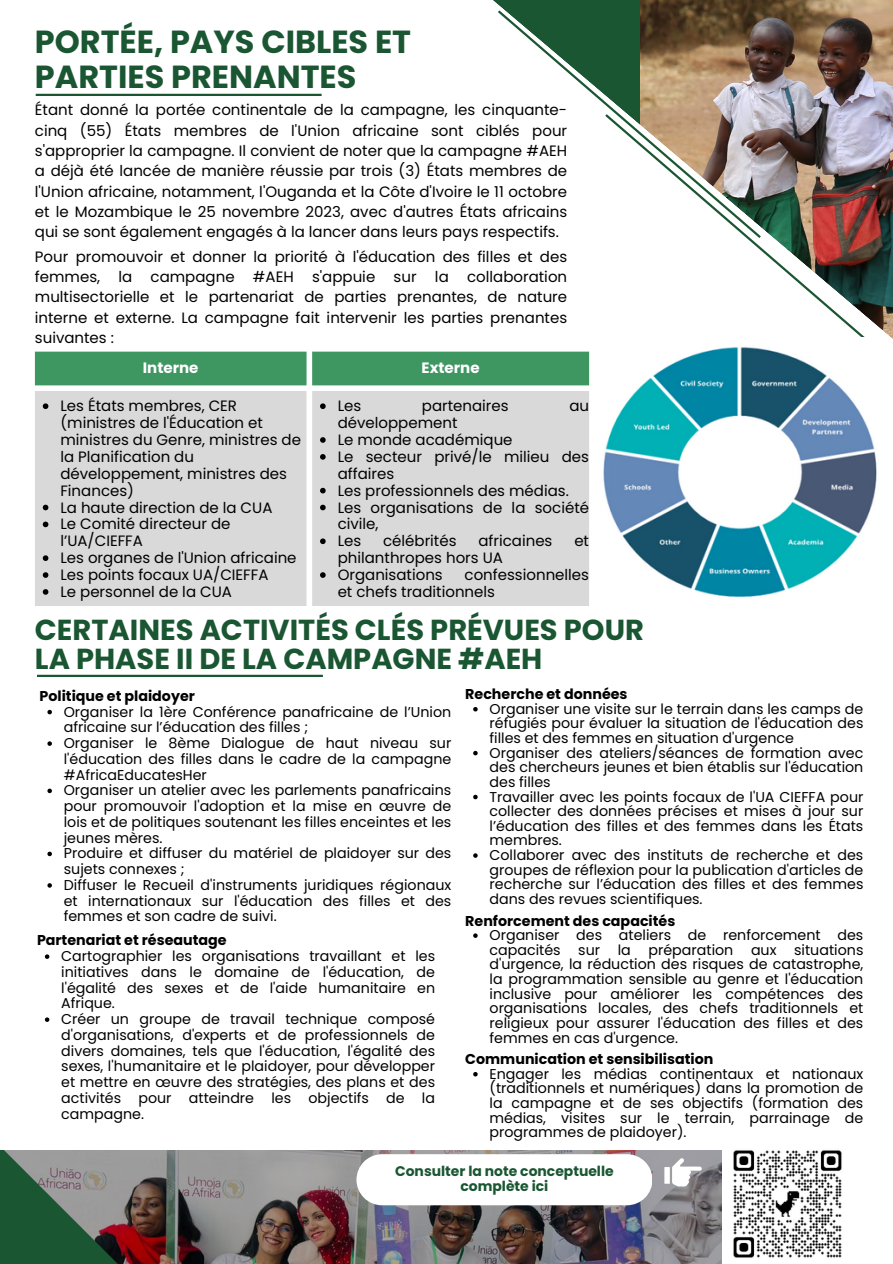
<style>
.page{position:relative;width:893px;height:1264px;background:#fff}
.page>*{position:absolute;margin:0;border:0;box-sizing:border-box;transform-origin:0 0}
.t1{font:700 31.95px/34.8px "Poppins";color:#1a5632}
.t2{font:700 28.95px/28.2px "Poppins";color:#1a5632}
.t3{font:15px/20.2px "Poppins";color:#000}
.t4{font:700 15px "Poppins";color:#fff}
.t5{font:14.25px/14.7px "Poppins";color:#000;text-align:justify}
.t6{font:700 14.25px "Poppins";color:#000}
.t7{font:700 13.95px/15.8px "Poppins";color:#1a5632;text-align:center}
</style>
<div class="page">
<img style="left:182px;top:1150px;width:540px;height:113px">
<svg style="left:0;top:1150px;width:182px;height:113px;background:#5e6659"></svg>
<svg style="left:301px;top:0;width:591px;height:386px"></svg>
<svg style="left:495px;top:8px;width:268px;height:232px"></svg>
<img style="left:602px;top:112px;width:268px;height:226px">
<hr style="left:36px;top:94px;width:285px;height:2px;background:#1a5632">
<div style="left:35px;top:351px;width:554px;height:34px;background:#3e9661"></div>
<div style="left:35px;top:391px;width:554px;height:215px;background:#d9d9d9"></div>
<svg style="left:43px;top:403px;width:5px;height:6px"></svg>
<svg style="left:43px;top:504px;width:5px;height:6px"></svg>
<svg style="left:43px;top:521px;width:5px;height:6px"></svg>
<svg style="left:43px;top:555px;width:5px;height:6px"></svg>
<svg style="left:43px;top:572px;width:5px;height:6px"></svg>
<svg style="left:43px;top:589px;width:5px;height:5px"></svg>
<svg style="left:320px;top:403px;width:5px;height:6px"></svg>
<svg style="left:320px;top:437px;width:5px;height:6px"></svg>
<svg style="left:320px;top:454px;width:5px;height:5px"></svg>
<svg style="left:320px;top:488px;width:5px;height:5px"></svg>
<svg style="left:320px;top:504px;width:5px;height:6px"></svg>
<svg style="left:320px;top:538px;width:5px;height:6px"></svg>
<svg style="left:320px;top:572px;width:5px;height:6px"></svg>
<img style="left:598px;top:338px;width:284px;height:260px">
<hr style="left:37px;top:674px;width:286px;height:3px;background:#1a5632">
<svg style="left:356px;top:1154px;width:296px;height:51px"></svg>
<svg style="left:664px;top:1157px;width:37px;height:29px"></svg>
<img style="left:733px;top:1150px;width:109px;height:108px">
<svg style="left:45px;top:954px;width:4px;height:4px"></svg>
<svg style="left:45px;top:1017px;width:4px;height:4px"></svg>
<svg style="left:47px;top:710px;width:5px;height:4px"></svg>
<svg style="left:47px;top:741px;width:5px;height:5px"></svg>
<svg style="left:47px;top:788px;width:5px;height:5px"></svg>
<svg style="left:47px;top:851px;width:5px;height:5px"></svg>
<svg style="left:47px;top:883px;width:5px;height:4px"></svg>
<svg style="left:473px;top:933px;width:4px;height:4px"></svg>
<svg style="left:473px;top:1072px;width:4px;height:4px"></svg>
<svg style="left:473px;top:707px;width:4px;height:4px"></svg>
<svg style="left:473px;top:751px;width:4px;height:4px"></svg>
<svg style="left:473px;top:794px;width:4px;height:5px"></svg>
<svg style="left:473px;top:853px;width:4px;height:4px"></svg>
<p class="t1" style="left:35px;top:24px;width:378px">PORTÉE, PAYS CIBLES ET<br>PARTIES PRENANTES</p>
<h2 class="t3" style="left:35px;top:100px;width:533px;text-align:justify">Étant donné la portée continentale de la campagne, les cinquante&shy;cinq (55) États membres de l'Union africaine sont ciblés pour s'approprier la campagne. Il convient de noter que la campagne #AEH a déjà été lancée de manière réussie par trois (3) États membres de l'Union africaine, notamment, l'Ouganda et la Côte d'Ivoire le 11 octobre et le Mozambique le 25 novembre 2023, avec d'autres États africains qui se sont également engagés à la lancer dans leurs pays respectifs.</h2>
<p class="t3" style="left:35px;top:246px;width:533px;text-align:justify">Pour promouvoir et donner la priorité à l'éducation des filles et des femmes, la campagne #AEH s'appuie sur la collaboration multisectorielle et le partenariat de parties prenantes, de nature interne et externe. La campagne fait intervenir les parties prenantes suivantes :</p>
<p class="t4" style="left:143px;top:357px;width:57px">Interne</p>
<p class="t4" style="left:421px;top:357px;width:60px">Externe</p>
<h1 class="t3" style="left:60px;top:397px;width:242px;line-height:16.8px">Les États membres, CER (ministres de l'Éducation et ministres du Genre, ministres de la Planification du développement, ministres des<br>Finances)</h1>
<p class="t3" style="left:60px;top:497px;width:213px">La haute direction de la CUA</p>
<p class="t3" style="left:60px;top:516px;width:172px;line-height:16.8px">Le Comité directeur de l’UA/CIEFFA</p>
<p class="t3" style="left:60px;top:548px;width:238px">Les organes de l'Union africaine</p>
<p class="t3" style="left:60px;top:564px;width:209px">Les points focaux UA/CIEFFA</p>
<p class="t3" style="left:60px;top:581px;width:173px">Le personnel de la CUA</p>
<p class="t3" style="left:337px;top:396px;width:25px">Les</p>
<p class="t3" style="left:422px;top:396px;width:88px">partenaires</p>
<p class="t3" style="left:569px;top:396px;width:21px">au</p>
<p class="t3" style="left:337px;top:413px;width:121px">développement</p>
<p class="t3" style="left:337px;top:429px;width:176px">Le monde académique</p>
<p class="t3" style="left:337px;top:448px;width:253px;line-height:16.8px">Le secteur privé/le milieu des affaires</p>
<p class="t3" style="left:337px;top:480px;width:233px">Les professionnels des médias.</p>
<p class="t3" style="left:337px;top:499px;width:253px;line-height:16.8px">Les organisations de la société civile,</p>
<p class="t3" style="left:337px;top:531px;width:25px">Les</p>
<p class="t3" style="left:383px;top:531px;width:75px">célébrités</p>
<p class="t3" style="left:478px;top:531px;width:75px">africaines</p>
<p class="t3" style="left:574px;top:531px;width:16px">et</p>
<p class="t3" style="left:337px;top:548px;width:167px">philanthropes hors UA</p>
<p class="t3" style="left:337px;top:564px;width:107px">Organisations</p>
<p class="t3" style="left:337px;top:566px;width:253px;line-height:16.8px;text-indent:127px">confessionnelles et chefs traditionnels</p>
<p class="t2" style="left:35px;top:616px;width:610px">CERTAINES ACTIVITÉS CLÉS PRÉVUES POUR<br>LA PHASE II DE LA CAMPAGNE #AEH</p>
<p class="t6" style="left:40px;top:686px;width:157px">Politique et plaidoyer</p>
<p class="t5" style="left:64px;top:703px;width:389px;line-height:15.8px">Organiser la 1ère Conférence panafricaine de l’Union africaine sur l’éducation des filles ;</p>
<p class="t5" style="left:64px;top:735px;width:389px;line-height:15.8px">Organiser le 8ème Dialogue de haut niveau sur l'éducation des filles dans le cadre de la campagne #AfricaEducatesHer</p>
<p class="t5" style="left:64px;top:782px;width:389px;line-height:15.8px">Organiser un atelier avec les parlements panafricains pour promouvoir l'adoption et la mise en œuvre de lois et de politiques soutenant les filles enceintes et les jeunes mères.</p>
<h2 class="t5" style="left:64px;top:845px;width:389px;line-height:15.8px">Produire et diffuser du matériel de plaidoyer sur des sujets connexes ;</h2>
<p class="t5" style="left:64px;top:877px;width:389px;line-height:15.8px">Diffuser le Recueil d'instruments juridiques régionaux et internationaux sur l'éducation des filles et des femmes et son cadre de suivi.</p>
<p class="t6" style="left:37px;top:930px;width:191px">Partenariat et réseautage</p>
<h1 class="t5" style="left:61px;top:948px;width:375px;line-height:15.8px">Cartographier les organisations travaillant et les initiatives dans le domaine de l'éducation, de l'égalité des sexes et de l'aide humanitaire en Afrique.</h1>
<h2 class="t5" style="left:61px;top:1011px;width:375px;line-height:15.8px">Créer un groupe de travail technique composé d'organisations, d'experts et de professionnels de divers domaines, tels que l'éducation, l'égalité des sexes, l'humanitaire et le plaidoyer, pour développer et mettre en œuvre des stratégies, des plans et des activités pour atteindre les objectifs de la campagne.</h2>
<h2 class="t6" style="left:465px;top:684px;width:164px">Recherche et données</h2>
<p class="t5" style="left:489px;top:701px;width:375px">Organiser une visite sur le terrain dans les camps de réfugiés pour évaluer la situation de l'éducation des filles et des femmes en situation d'urgence</p>
<p class="t5" style="left:489px;top:745px;width:375px">Organiser des ateliers/séances de formation avec des chercheurs jeunes et bien établis sur l'éducation des filles</p>
<h2 class="t5" style="left:489px;top:789px;width:375px">Travailler avec les points focaux de l'UA CIEFFA pour collecter des données précises et mises à jour sur l’éducation des filles et des femmes dans les États membres.</h2>
<p class="t5" style="left:489px;top:847px;width:375px">Collaborer avec des instituts de recherche et des groupes de réflexion pour la publication d'articles de recherche sur l’éducation des filles et des femmes dans des revues scientifiques.</p>
<p class="t6" style="left:465px;top:910px;width:211px">Renforcement des capacités</p>
<p class="t5" style="left:489px;top:927px;width:375px">Organiser des ateliers de renforcement des capacités sur la préparation aux situations d'urgence, la réduction des risques de catastrophe, la programmation sensible au genre et l'éducation inclusive pour améliorer les compétences des organisations locales, des chefs traditionnels et religieux pour assurer l'éducation des filles et des femmes en cas d'urgence.</p>
<p class="t6" style="left:465px;top:1049px;width:249px">Communication et sensibilisation</p>
<p class="t5" style="left:489px;top:1066px;width:375px">Engager les médias continentaux et nationaux (traditionnels et numériques) dans la promotion de la campagne et de ses objectifs (formation des médias, visites sur le terrain, parrainage de programmes de plaidoyer).</p>
<p class="t7" style="left:395px;top:1162px;width:220px">Consulter la note conceptuelle complète ici</p>
</div>
